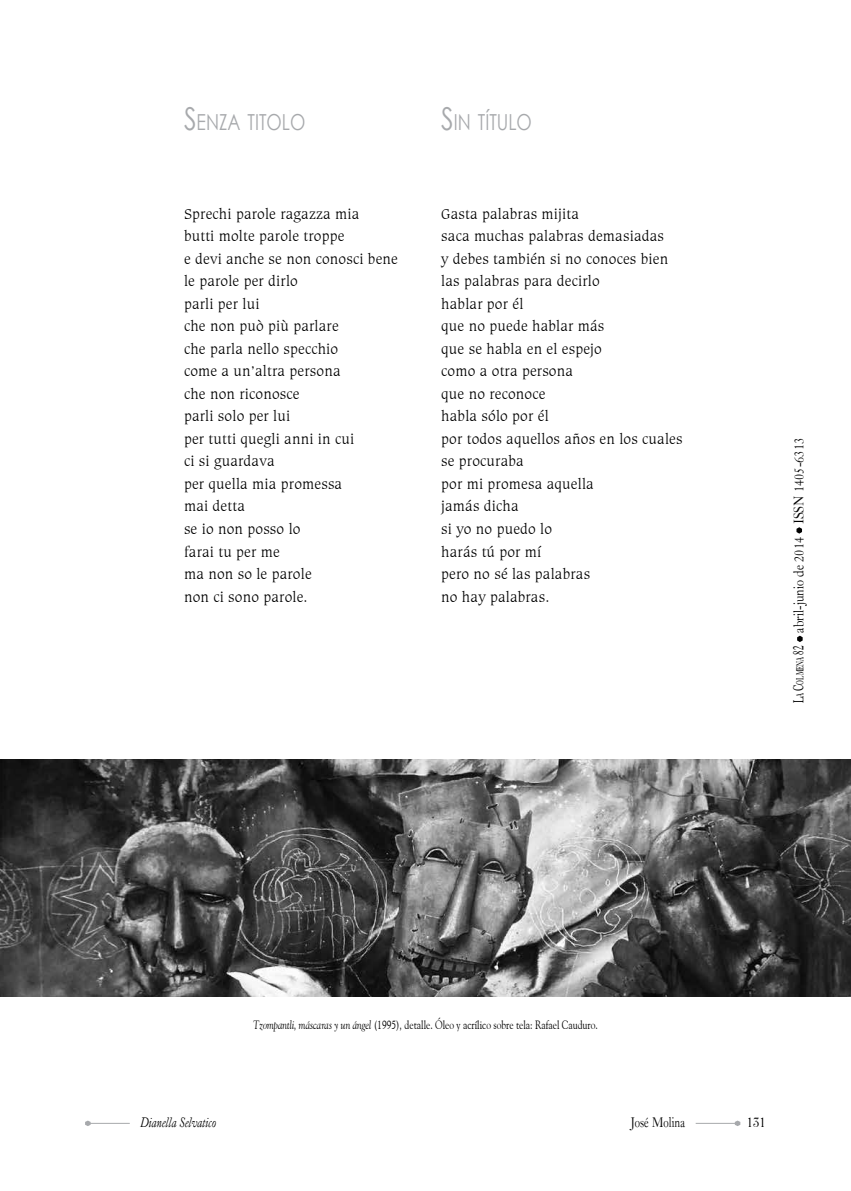
<style>
.page{position:relative;width:851px;height:1191px;background:#fff}
.page>*{position:absolute;margin:0;border:0;box-sizing:border-box;transform-origin:0 0}
.t1{font:22.05px "Century Gothic";color:#a7a9ac;scale:.8 1}
.t2{font:300 15px/22.5px "Caxton BT";letter-spacing:.01em;color:#000}
.t3{font:15px "Caslon Old Face BT";color:#000;scale:.9 1}
.t4{font:italic 15px "Caslon Old Face BT";color:#000;scale:.8 1}
.t5{font:15px "Caslon Old Face BT";color:#000;scale:.8 1}
.t6{font:300 13.5px "Windsor BT";color:#000;scale:.8 1}
.t7{font:12px "Goudy Old Style BT";color:#000;scale:.8 1}
.s1{font-size:31.5px}
.s2{font-family:"Dutch 766 BT Roman A"}
.s3{font-family:"Dutch 766 BT Roman A";font-size:10.5px}
.s4{font-style:italic}
</style>
<div class="page">
<svg style="left:85px;top:1120px;width:7px;height:6px"></svg>
<hr style="left:87px;top:1123px;width:43px;height:1px;background:#a7a9ac">
<svg style="left:733px;top:1120px;width:8px;height:6px"></svg>
<hr style="left:695px;top:1123px;width:43px;height:1px;background:#a7a9ac">
<svg style="left:797px;top:635px;width:6px;height:7px"></svg>
<svg style="left:796px;top:527px;width:6px;height:7px"></svg>
<img style="left:0;top:759px;width:850px;height:237px">
<h1 class="t1" style="left:184px;top:109px;width:153px"><span class="s1">S</span>ENZA TITOLO</h1>
<p class="t2" style="left:184px;top:202px;width:215px">Sprechi parole ragazza mia<br>butti molte parole troppe<br>e devi anche se non conosci bene le parole per dirlo<br>parli per lui<br>che non può più parlare<br>che parla nello specchio<br>come a un’altra persona<br>che non riconosce<br>parli solo per lui<br>per tutti quegli anni in cui<br>ci si guardava<br>per quella mia promessa<br>mai detta<br>se io non posso lo<br>farai tu per me<br>ma non so le parole<br>non ci sono parole.</p>
<h1 class="t1" style="left:441px;top:109px;width:115px"><span class="s1">S</span>IN TÍTULO</h1>
<p class="t2" style="left:441px;top:202px;width:243px">Gasta palabras mijita<br>saca muchas palabras demasiadas<br>y debes también si no conoces bien las palabras para decirlo<br>hablar por él<br>que no puede hablar más<br>que se habla en el espejo<br>como a otra persona<br>que no reconoce<br>habla sólo por él<br>por todos aquellos años en los cuales se procuraba<br>por mi promesa aquella<br>jamás dicha<br>si yo no puedo lo<br>harás tú por mí<br>pero no sé las palabras<br>no hay palabras.</p>
<p class="t3" style="left:789px;top:703px;width:296px;rotate:-90deg"><span class="s2">L</span><span class="s3">a</span> <span class="s2">C</span><span class="s3">olmena</span> <span class="s2">82</span> abril-junio de 2014 ISSN 1405-6313</p>
<p class="t7" style="left:253px;top:1017px;width:432px"><span class="s4">Tzompantli, máscaras y un ángel</span> (1995)<span class="s4">,</span> detalle. Óleo y acrílico sobre tela: Rafael Cauduro.</p>
<p class="t4" style="left:140px;top:1113px;width:97px">Dianella Selvatico</p>
<p class="t5" style="left:630px;top:1113px;width:70px">José Molina</p>
<p class="t6" style="left:746px;top:1114px;width:25px">131</p>
</div>
